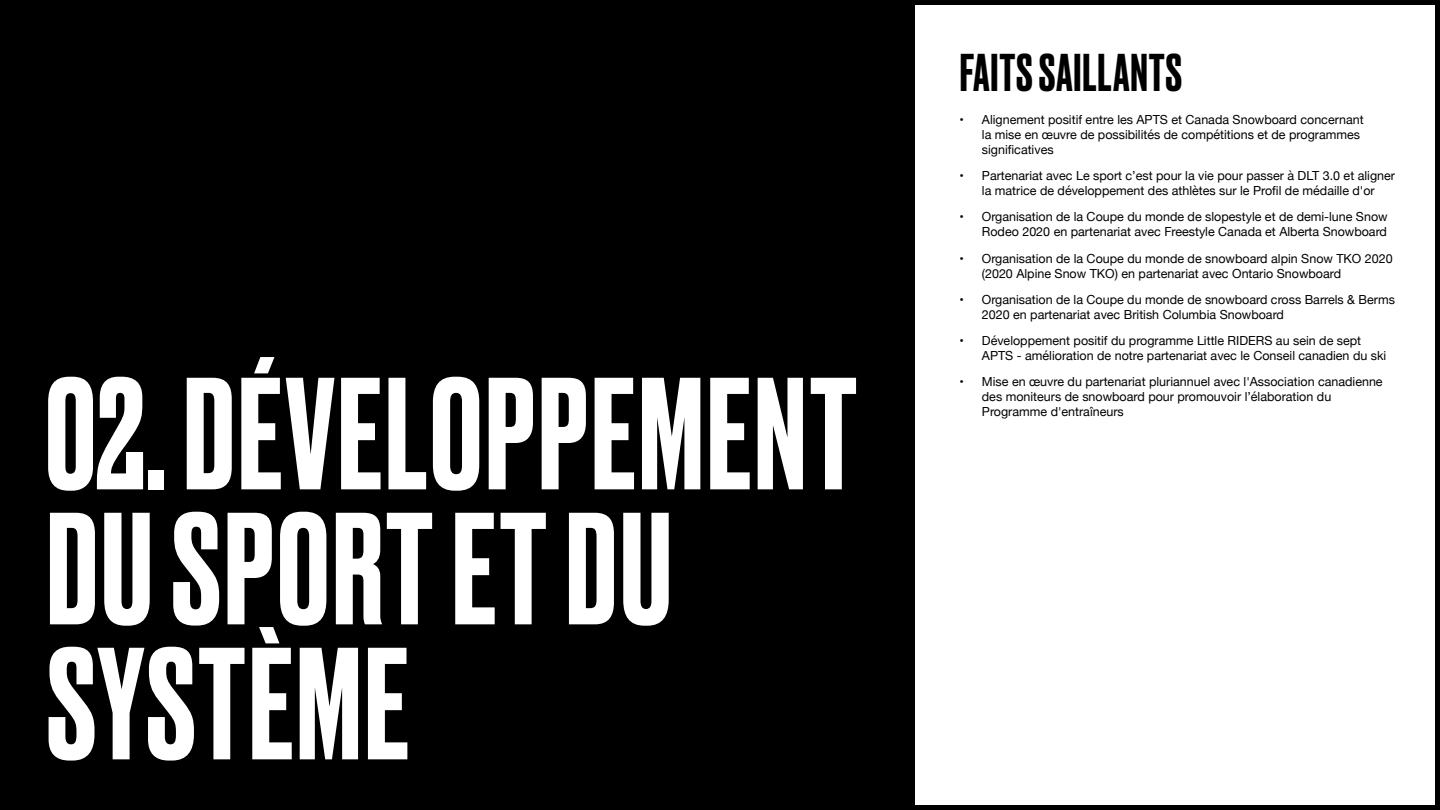
<style>
.page{position:relative;width:1440px;height:810px;background:#fff}
.page>*{position:absolute;margin:0;border:0;box-sizing:border-box;transform-origin:0 0}
.t1{font:500 150px/135px "Druk";letter-spacing:.02em;color:#fff}
.t2{font:500 50px "Druk";letter-spacing:.02em;color:#000}
.t3{font:12.5px/15px "Helvetica Neue";color:#000}
</style>
<div class="page">
<div style="left:0;top:0;width:914px;height:810px;background:#000"></div>
<div style="left:0;top:0;width:1440px;height:810px;border:5px solid #000"></div>
<p class="t1" style="left:45px;top:359px;width:814px">02. DÉVELOPPEMENT<br>DU SPORT ET DU<br>SYSTÈME</p>
<p class="t2" style="left:960px;top:38px;width:224px">FAITS SAILLANTS</p>
<p class="t3" style="left:982px;top:113px;width:383px;text-indent:-22px">• Alignement positif entre les APTS et Canada Snowboard concernant la mise en œuvre de possibilités de compétitions et de programmes significatives</p>
<p class="t3" style="left:959px;top:169px;width:437px;text-align:center">• Partenariat avec Le sport c’est pour la vie pour passer à DLT 3.0 et aligner la matrice de développement des athlètes sur le Profil de médaille d'or</p>
<p class="t3" style="left:959px;top:210px;width:430px;text-align:right">• Organisation de la Coupe du monde de slopestyle et de demi-lune Snow<br>Rodeo 2020 en partenariat avec Freestyle Canada et Alberta Snowboard</p>
<p class="t3" style="left:982px;top:251px;width:412px;text-indent:-22px">• Organisation de la Coupe du monde de snowboard alpin Snow TKO 2020 (2020 Alpine Snow TKO) en partenariat avec Ontario Snowboard</p>
<p class="t3" style="left:982px;top:293px;width:415px;text-indent:-22px">• Organisation de la Coupe du monde de snowboard cross Barrels &amp; Berms<br>2020 en partenariat avec British Columbia Snowboard</p>
<p class="t3" style="left:982px;top:334px;width:406px;text-indent:-22px">• Développement positif du programme Little RIDERS au sein de sept<br>APTS - amélioration de notre partenariat avec le Conseil canadien du ski</p>
<p class="t3" style="left:982px;top:375px;width:402px;text-indent:-22px">• Mise en œuvre du partenariat pluriannuel avec l'Association canadienne des moniteurs de snowboard pour promouvoir l’élaboration du<br>Programme d'entraîneurs</p>
</div>
